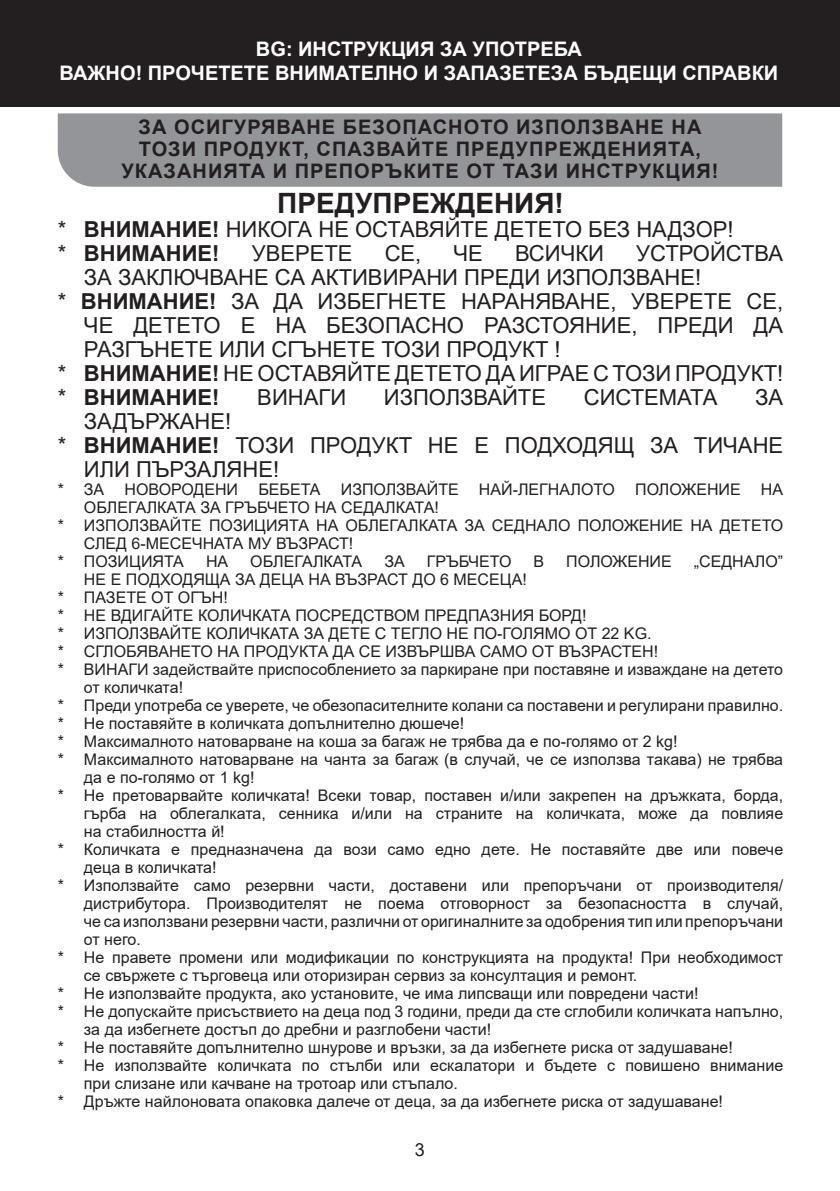
<style>
.page{position:relative;width:840px;height:1191px;background:#fff}
.page>*{position:absolute;margin:0;border:0;box-sizing:border-box;transform-origin:0 0}
.t1{font:700 28px "Arial";color:#231f20}
.t2{font:22px/24px "Arial";color:#231f20}
.t3{font:700 22px "Arial";color:#231f20}
.t4{font:700 20px/22px "Arial";letter-spacing:.05em;color:#231f20;text-align:center}
.t5{font:700 20px "Arial";color:#fff}
.t6{font:18px "Arial";color:#231f20}
.t7{font:16px/18px "Arial";color:#231f20}
.s1{font-weight:700}
.s2{font-weight:400}
</style>
<div class="page">
<div style="left:58px;top:113px;width:723px;height:74px;background:#939598"></div>
<div style="left:0;top:0;width:839px;height:107px;background:#231f20"></div>
<p class="t5" style="left:256px;top:35px;width:327px">BG: ИНСТРУКЦИЯ ЗА УПОТРЕБА</p>
<p class="t5" style="left:60px;top:59px;width:719px">ВАЖНО! ПРОЧЕТЕТЕ ВНИМАТЕЛНО И ЗАПАЗЕТЕЗА БЪДЕЩИ СПРАВКИ</p>
<p class="t4" style="left:121px;top:116px;width:598px">ЗА ОСИГУРЯВАНЕ БЕЗОПАСНОТО ИЗПОЛЗВАНЕ НА<br>ТОЗИ ПРОДУКТ, СПАЗВАЙТЕ ПРЕДУПРЕЖДЕНИЯТА,<br>УКАЗАНИЯТА И ПРЕПОРЪКИТЕ ОТ ТАЗИ ИНСТРУКЦИЯ!</p>
<p class="t2" style="left:58px;top:217px;width:676px">* <span class="s1">ВНИМАНИЕ!</span> НИКОГА НЕ ОСТАВЯЙТЕ ДЕТЕТО БЕЗ НАДЗОР!</p>
<p class="t3" style="left:58px;top:238px;width:163px"><span class="s2">*</span> ВНИМАНИЕ!</p>
<p class="t2" style="left:251px;top:241px;width:102px">УВЕРЕТЕ</p>
<p class="t2" style="left:384px;top:241px;width:38px">СЕ,</p>
<p class="t2" style="left:453px;top:241px;width:31px">ЧЕ</p>
<p class="t2" style="left:514px;top:241px;width:90px">ВСИЧКИ</p>
<p class="t1" style="left:277px;top:183px;width:288px">ПРЕДУПРЕЖДЕНИЯ!</p>
<p class="t2" style="left:84px;top:241px;width:700px;text-indent:552px">УСТРОЙСТВА<br>ЗА ЗАКЛЮЧВАНЕ СА АКТИВИРАНИ ПРЕДИ ИЗПОЛЗВАНЕ!</p>
<p class="t2" style="left:84px;top:289px;width:700px;text-align:justify;text-indent:-26px">* <span class="s1">ВНИМАНИЕ!</span> ЗА ДА ИЗБЕГНЕТЕ НАРАНЯВАНЕ, УВЕРЕТЕ СЕ, ЧЕ ДЕТЕТО Е НА БЕЗОПАСНО РАЗСТОЯНИЕ, ПРЕДИ ДА РАЗГЪНЕТЕ ИЛИ СГЪНЕТЕ ТОЗИ ПРОДУКТ !</p>
<p class="t2" style="left:58px;top:361px;width:726px">* <span class="s1">ВНИМАНИЕ!</span> НЕ ОСТАВЯЙТЕ ДЕТЕТО ДА ИГРАЕ С ТОЗИ ПРОДУКТ!</p>
<p class="t3" style="left:58px;top:382px;width:163px"><span class="s2">*</span> ВНИМАНИЕ!</p>
<p class="t2" style="left:257px;top:385px;width:90px">ВИНАГИ</p>
<p class="t2" style="left:383px;top:385px;width:164px">ИЗПОЛЗВАЙТЕ</p>
<p class="t2" style="left:583px;top:385px;width:135px">СИСТЕМАТА</p>
<p class="t2" style="left:754px;top:385px;width:29px">ЗА</p>
<p class="t2" style="left:84px;top:409px;width:149px">ЗАДЪРЖАНЕ!</p>
<p class="t2" style="left:84px;top:433px;width:700px;text-indent:-26px">* <span class="s1">ВНИМАНИЕ!</span> ТОЗИ ПРОДУКТ НЕ Е ПОДХОДЯЩ ЗА ТИЧАНЕ<br>ИЛИ ПЪРЗАЛЯНЕ!</p>
<p class="t7" style="left:58px;top:480px;width:48px">* ЗА</p>
<p class="t7" style="left:124px;top:480px;width:115px">НОВОРОДЕНИ</p>
<p class="t7" style="left:258px;top:480px;width:64px">БЕБЕТА</p>
<p class="t7" style="left:340px;top:480px;width:119px">ИЗПОЛЗВАЙТЕ</p>
<p class="t7" style="left:478px;top:480px;width:137px">НАЙ-ЛЕГНАЛОТО</p>
<p class="t7" style="left:634px;top:480px;width:107px">ПОЛОЖЕНИЕ</p>
<p class="t7" style="left:760px;top:480px;width:24px">НА</p>
<p class="t7" style="left:84px;top:498px;width:356px">ОБЛЕГАЛКАТА ЗА ГРЪБЧЕТО НА СЕДАЛКАТА!</p>
<p class="t7" style="left:84px;top:516px;width:700px;text-indent:-26px">* ИЗПОЛЗВАЙТЕ ПОЗИЦИЯТА НА ОБЛЕГАЛКАТА ЗА СЕДНАЛО ПОЛОЖЕНИЕ НА ДЕТЕТО<br>СЛЕД 6-МЕСЕЧНАТА МУ ВЪЗРАСТ!</p>
<p class="t7" style="left:58px;top:552px;width:127px">* ПОЗИЦИЯТА</p>
<p class="t7" style="left:206px;top:552px;width:24px">НА</p>
<p class="t7" style="left:250px;top:552px;width:113px">ОБЛЕГАЛКАТА</p>
<p class="t7" style="left:384px;top:552px;width:22px">ЗА</p>
<p class="t7" style="left:426px;top:552px;width:86px">ГРЪБЧЕТО</p>
<p class="t7" style="left:533px;top:552px;width:12px">В</p>
<p class="t7" style="left:566px;top:552px;width:107px">ПОЛОЖЕНИЕ</p>
<p class="t7" style="left:693px;top:552px;width:91px">„СЕДНАЛО”</p>
<p class="t7" style="left:84px;top:570px;width:444px">НЕ Е ПОДХОДЯЩА ЗА ДЕЦА НА ВЪЗРАСТ ДО 6 МЕСЕЦА!</p>
<p class="t7" style="left:58px;top:588px;width:171px">* ПАЗЕТЕ ОТ ОГЪН!</p>
<p class="t7" style="left:58px;top:606px;width:530px">* НЕ ВДИГАЙТЕ КОЛИЧКАТА ПОСРЕДСТВОМ ПРЕДПАЗНИЯ БОРД!</p>
<p class="t7" style="left:58px;top:624px;width:594px">* ИЗПОЛЗВАЙТЕ КОЛИЧКАТА ЗА ДЕТЕ С ТЕГЛО НЕ ПО-ГОЛЯМО ОТ 22 KG.</p>
<p class="t7" style="left:58px;top:642px;width:601px">* СГЛОБЯВАНЕТО НА ПРОДУКТА ДА СЕ ИЗВЪРШВА САМО ОТ ВЪЗРАСТЕН!</p>
<p class="t7" style="left:84px;top:660px;width:700px;text-indent:-26px">* ВИНАГИ задействайте приспособлението за паркиране при поставяне и изваждане на детето от количката!</p>
<p class="t7" style="left:58px;top:696px;width:726px">* Преди употреба се уверете, че обезопасителните колани са поставени и регулирани правилно.</p>
<p class="t7" style="left:58px;top:714px;width:407px">* Не поставяйте в количката допълнително дюшече!</p>
<p class="t7" style="left:58px;top:732px;width:620px">* Максималното натоварване на коша за багаж не трябва да е по-голямо от 2 kg!</p>
<p class="t7" style="left:84px;top:750px;width:700px;text-indent:-26px">* Максималното натоварване на чанта за багаж (в случай, че се използва такава) не трябва да е по-голямо от 1 kg!</p>
<p class="t7" style="left:84px;top:786px;width:700px;text-align:justify;text-indent:-26px">* Не претоварвайте количката! Всеки товар, поставен и/или закрепен на дръжката, борда, гърба на облегалката, сенника и/или на страните на количката, може да повлияе на стабилността й!</p>
<p class="t7" style="left:84px;top:840px;width:700px;text-indent:-26px">* Количката е предназначена да вози само едно дете. Не поставяйте две или повече деца в количката!</p>
<p class="t7" style="left:84px;top:876px;width:700px;text-align:justify;text-indent:-26px">* Използвайте само резервни части, доставени или препоръчани от производителя/ дистрибутора. Производителят не поема отговорност за безопасността в случай, че са използвани резервни части, различни от оригиналните за одобрения тип или препоръчани от него.</p>
<p class="t7" style="left:84px;top:948px;width:700px;text-indent:-26px">* Не правете промени или модификации по конструкцията на продукта! При необходимост се свържете с търговеца или оторизиран сервиз за консултация и ремонт.</p>
<p class="t7" style="left:58px;top:984px;width:641px">* Не използвайте продукта, ако установите, че има липсващи или повредени части!</p>
<p class="t7" style="left:84px;top:1002px;width:700px;text-indent:-26px">* Не допускайте присъствието на деца под 3 години, преди да сте сглобили количката напълно, за да избегнете достъп до дребни и разглобени части!</p>
<p class="t7" style="left:58px;top:1038px;width:676px">* Не поставяйте допълнително шнурове и връзки, за да избегнете риска от задушаване!</p>
<p class="t7" style="left:84px;top:1056px;width:700px;text-indent:-26px">* Не използвайте количката по стълби или ескалатори и бъдете с повишено внимание при слизане или качване на тротоар или стъпало.</p>
<p class="t7" style="left:58px;top:1092px;width:666px">* Дръжте найлоновата опаковка далече от деца, за да избегнете риска от задушаване!</p>
<p class="t6" style="left:415px;top:1137px;width:12px">3</p>
</div>
